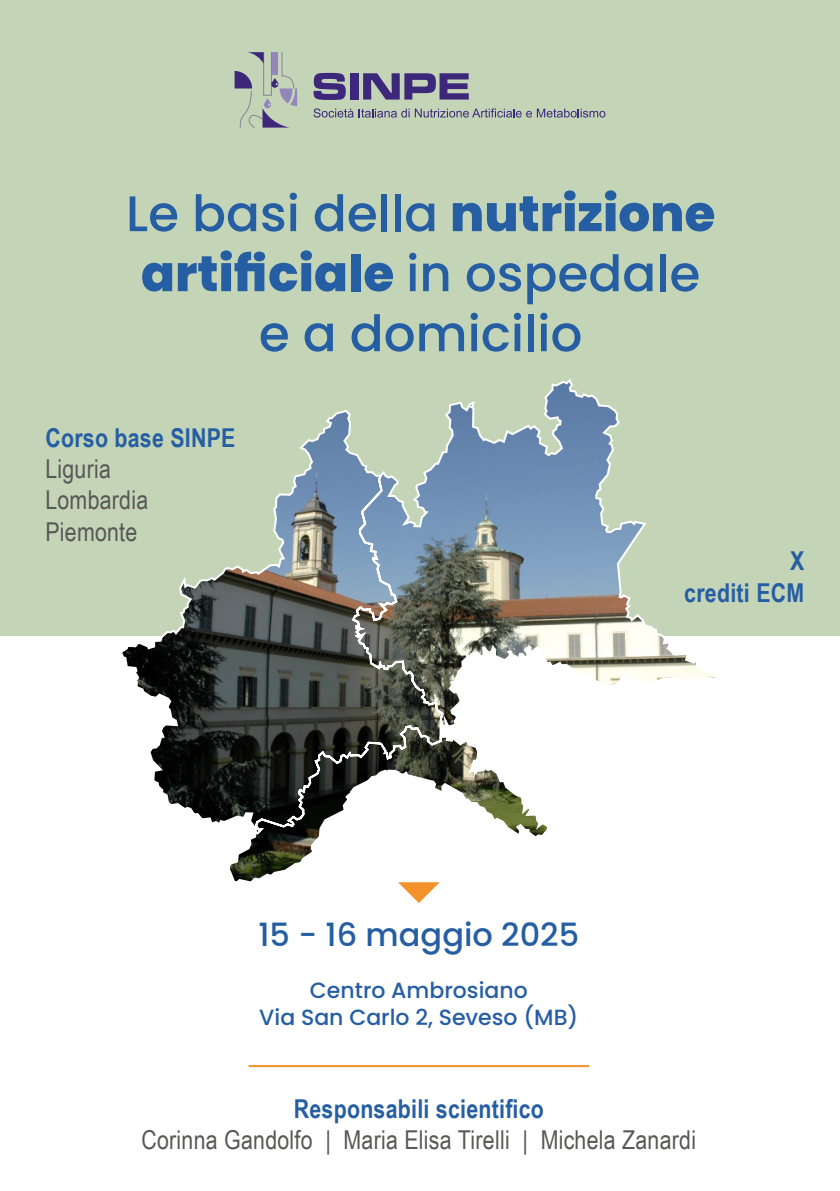
<style>
.page{position:relative;width:840px;height:1191px;background:#fff}
.page>*{position:absolute;margin:0;border:0;box-sizing:border-box;transform-origin:0 0}
.t1{font:500 50px/60px "Poppins";color:#265ea3;text-align:center}
.t2{font:500 32px "Poppins";color:#265ea3}
.t3{font:26px/31.2px "Arial Narrow";letter-spacing:.01em;color:#575756}
.t4{font:700 26px/31.2px "Arial Narrow";letter-spacing:.01em;color:#265ea3;text-align:right}
.t5{font:500 22px/26.4px "Poppins";color:#265ea3;text-align:center}
.s1{font-weight:800}
</style>
<div class="page">
<div style="left:0;top:0;width:839px;height:635px;background:#c4d5b7"></div>
<hr style="left:248px;top:1065px;width:340px;height:2px;background:#f3912b">
<svg style="left:313px;top:73px;width:32px;height:27px"></svg>
<div style="left:350px;top:73px;width:8px;height:27px;background:#3d277b"></div>
<svg style="left:363px;top:73px;width:105px;height:27px"></svg>
<svg style="left:313px;top:108px;width:292px;height:10px"></svg>
<svg style="left:234px;top:52px;width:63px;height:76px"></svg>
<svg style="left:400px;top:884px;width:38px;height:19px"></svg>
<svg style="left:118px;top:379px;width:601px;height:505px"></svg>
<h1 class="t1" style="left:126px;top:184px;width:590px">Le basi della <span class="s1">nutrizione artificiale</span> in ospedale e a domicilio</h1>
<p class="t4" style="left:45px;top:421px;width:191px">Corso base SINPE</p>
<p class="t3" style="left:45px;top:452px;width:104px">Liguria<br>Lombardia<br>Piemonte</p>
<p class="t4" style="left:684px;top:544px;width:121px">X<br>crediti ECM</p>
<p class="t2" style="left:258px;top:916px;width:322px">15 - 16 maggio 2025</p>
<p class="t5" style="left:259px;top:977px;width:320px">Centro Ambrosiano<br>Via San Carlo 2, Seveso (MB)</p>
<p class="t4" style="left:293px;top:1091px;width:251px">Responsabili scientifico</p>
<p class="t3" style="left:141px;top:1123px;width:556px">Corinna Gandolfo | Maria Elisa Tirelli | Michela Zanardi</p>
</div>
